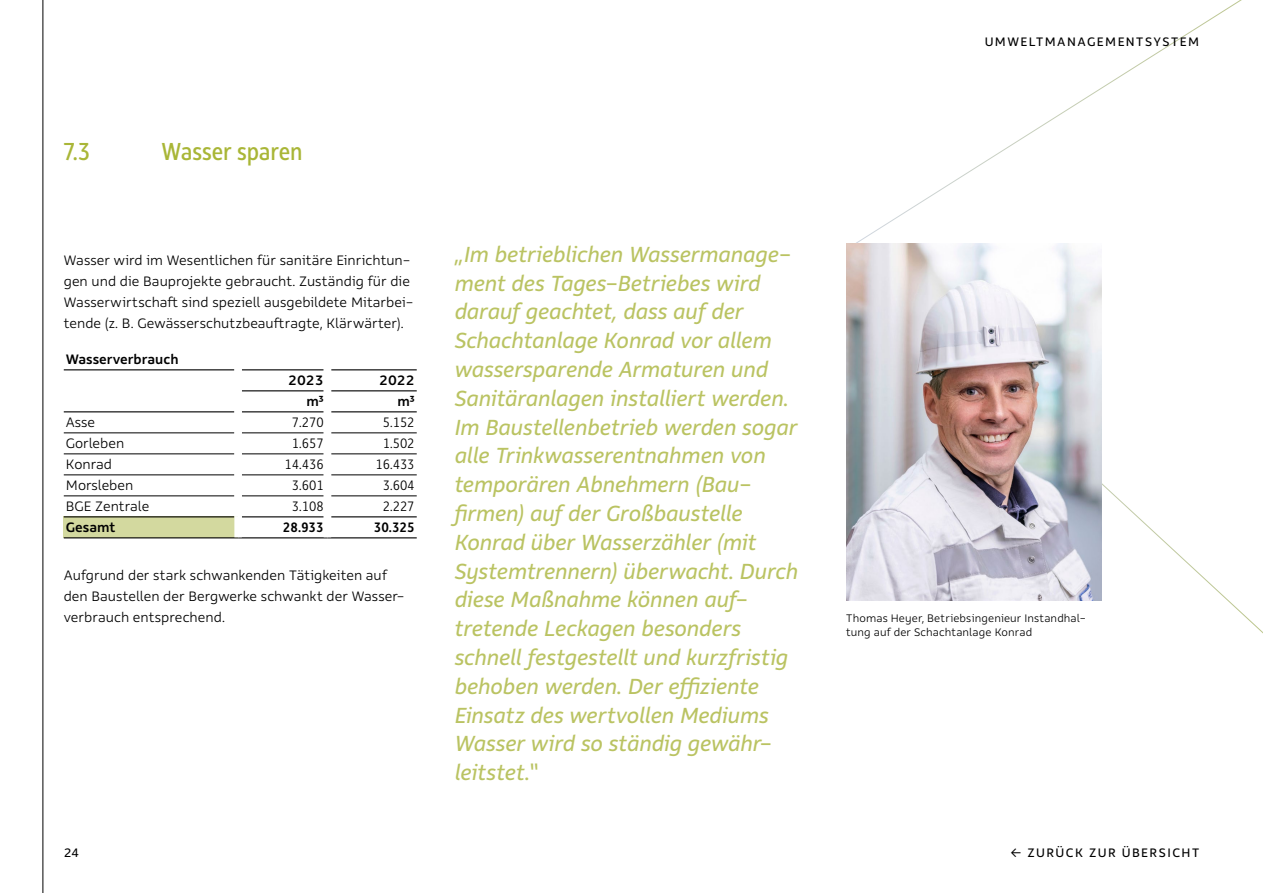
<style>
.page{position:relative;width:1263px;height:893px;background:#fff}
.page>*{position:absolute;margin:0;border:0;box-sizing:border-box;transform-origin:0 0}
.t1{font:27px "Rehn Condensed";letter-spacing:-.005em;color:#a9b637}
.t2{font:italic 24px/28.8px "Rehn";letter-spacing:-.005em;color:#bac362}
.t3{font:300 15px/21px "Rehn";color:#000}
.t4{font:300 15px "Rehn Condensed";color:#000}
.t5{font:500 15px "Rehn";color:#000}
.t6{font:500 15px "Rehn Condensed";color:#000}
.t7{font:13.5px "Rehn";letter-spacing:.11em;color:#000}
.t8{font:300 12px/14.4px "Rehn";letter-spacing:.01em;color:#000}
</style>
<div class="page">
<svg style="left:846px;top:0;width:417px;height:634px"></svg>
<div style="left:64px;top:517px;width:174px;height:21px;background:#d3d99f"></div>
<hr style="left:64px;top:433px;width:170px;height:1px;background:#000">
<hr style="left:242px;top:433px;width:82px;height:1px;background:#000">
<hr style="left:331px;top:433px;width:86px;height:1px;background:#000">
<hr style="left:64px;top:454px;width:170px;height:1px;background:#000">
<hr style="left:242px;top:454px;width:82px;height:1px;background:#000">
<hr style="left:331px;top:454px;width:86px;height:1px;background:#000">
<hr style="left:64px;top:475px;width:170px;height:1px;background:#000">
<hr style="left:242px;top:475px;width:82px;height:1px;background:#000">
<hr style="left:331px;top:475px;width:86px;height:1px;background:#000">
<hr style="left:64px;top:496px;width:170px;height:1px;background:#000">
<hr style="left:242px;top:496px;width:82px;height:1px;background:#000">
<hr style="left:331px;top:496px;width:86px;height:1px;background:#000">
<hr style="left:242px;top:390px;width:82px;height:1px;background:#000">
<hr style="left:331px;top:390px;width:86px;height:1px;background:#000">
<hr style="left:64px;top:411px;width:170px;height:1px;background:#000">
<hr style="left:242px;top:411px;width:82px;height:1px;background:#000">
<hr style="left:331px;top:411px;width:86px;height:1px;background:#000">
<hr style="left:64px;top:369px;width:170px;height:1px;background:#000">
<hr style="left:242px;top:369px;width:82px;height:1px;background:#000">
<hr style="left:331px;top:369px;width:86px;height:1px;background:#000">
<hr style="left:64px;top:537px;width:174px;height:1px;background:#000">
<hr style="left:238px;top:537px;width:89px;height:1px;background:#000">
<hr style="left:327px;top:537px;width:90px;height:1px;background:#000">
<hr style="left:64px;top:516px;width:170px;height:1px;background:#000">
<hr style="left:242px;top:516px;width:82px;height:1px;background:#000">
<hr style="left:331px;top:516px;width:86px;height:1px;background:#000">
<div style="left:234px;top:517px;width:8px;height:20px;background:#fff"></div>
<img style="left:846px;top:244px;width:255px;height:357px">
<hr style="left:43px;top:0;width:1px;height:893px;background:#000">
<h2 class="t1" style="left:64px;top:134px;width:27px">7.3</h2>
<h2 class="t1" style="left:162px;top:134px;width:142px">Wasser sparen</h2>
<p class="t3" style="left:64px;top:249px;width:351px">Wasser wird im Wesentlichen für sanitäre Einrichtun&shy;gen und die Bauprojekte gebraucht. Zuständig für die Wasserwirtschaft sind speziell ausgebildete Mitarbei&shy;tende (z. B. Gewässerschutzbeauftragte, Klärwärter).</p>
<p class="t5" style="left:66px;top:349px;width:114px">Wasserverbrauch</p>
<p class="t5" style="left:288px;top:370px;width:37px">2023</p>
<p class="t5" style="left:379px;top:370px;width:37px">2022</p>
<p class="t5" style="left:306px;top:391px;width:19px">m³</p>
<p class="t5" style="left:397px;top:391px;width:19px">m³</p>
<p class="t3" style="left:66px;top:412px;width:31px">Asse</p>
<p class="t4" style="left:292px;top:413px;width:33px">7.270</p>
<p class="t4" style="left:383px;top:413px;width:33px">5.152</p>
<p class="t3" style="left:66px;top:433px;width:60px">Gorleben</p>
<p class="t4" style="left:292px;top:434px;width:33px">1.657</p>
<p class="t4" style="left:383px;top:434px;width:33px">1.502</p>
<p class="t3" style="left:66px;top:454px;width:48px">Konrad</p>
<p class="t4" style="left:285px;top:455px;width:41px">14.436</p>
<p class="t4" style="left:376px;top:455px;width:41px">16.433</p>
<p class="t3" style="left:66px;top:475px;width:69px">Morsleben</p>
<p class="t4" style="left:292px;top:476px;width:33px">3.601</p>
<p class="t4" style="left:383px;top:476px;width:33px">3.604</p>
<p class="t3" style="left:66px;top:496px;width:85px">BGE Zentrale</p>
<p class="t4" style="left:292px;top:497px;width:33px">3.108</p>
<p class="t4" style="left:383px;top:497px;width:33px">2.227</p>
<p class="t5" style="left:66px;top:517px;width:51px">Gesamt</p>
<p class="t6" style="left:283px;top:517px;width:42px">28.933</p>
<p class="t6" style="left:374px;top:517px;width:42px">30.325</p>
<p class="t3" style="left:64px;top:564px;width:340px">Aufgrund der stark schwankenden Tätigkeiten auf den Baustellen der Bergwerke schwankt der Wasser&shy;verbrauch entsprechend.</p>
<p class="t2" style="left:455px;top:239px;width:345px">„Im betrieblichen Wassermanage&shy;ment des Tages-Betriebes wird darauf geachtet, dass auf der<br>Schachtanlage Konrad vor allem wassersparende Armaturen und<br>Sanitäranlagen installiert werden.<br>Im Baustellenbetrieb werden sogar alle Trinkwasserentnahmen von temporären Abnehmern (Bau&shy;firmen) auf der Großbaustelle<br>Konrad über Wasserzähler (mit<br>Systemtrennern) überwacht. Durch diese Maßnahme können auf&shy;tretende Leckagen besonders schnell festgestellt und kurzfristig behoben werden. Der effiziente<br>Einsatz des wertvollen Mediums<br>Wasser wird so ständig gewähr&shy;leitstet.“</p>
<p class="t7" style="left:985px;top:33px;width:216px">UMWELTMANAGEMENTSYSTEM</p>
<p class="t8" style="left:846px;top:611px;width:241px">Thomas Heyer, Betriebsingenieur Instandhal&shy;tung auf der Schachtanlage Konrad</p>
<p class="t7" style="left:64px;top:844px;width:17px">24</p>
<p class="t7" style="left:1010px;top:844px;width:190px">← ZURÜCK ZUR ÜBERSICHT</p>
</div>
